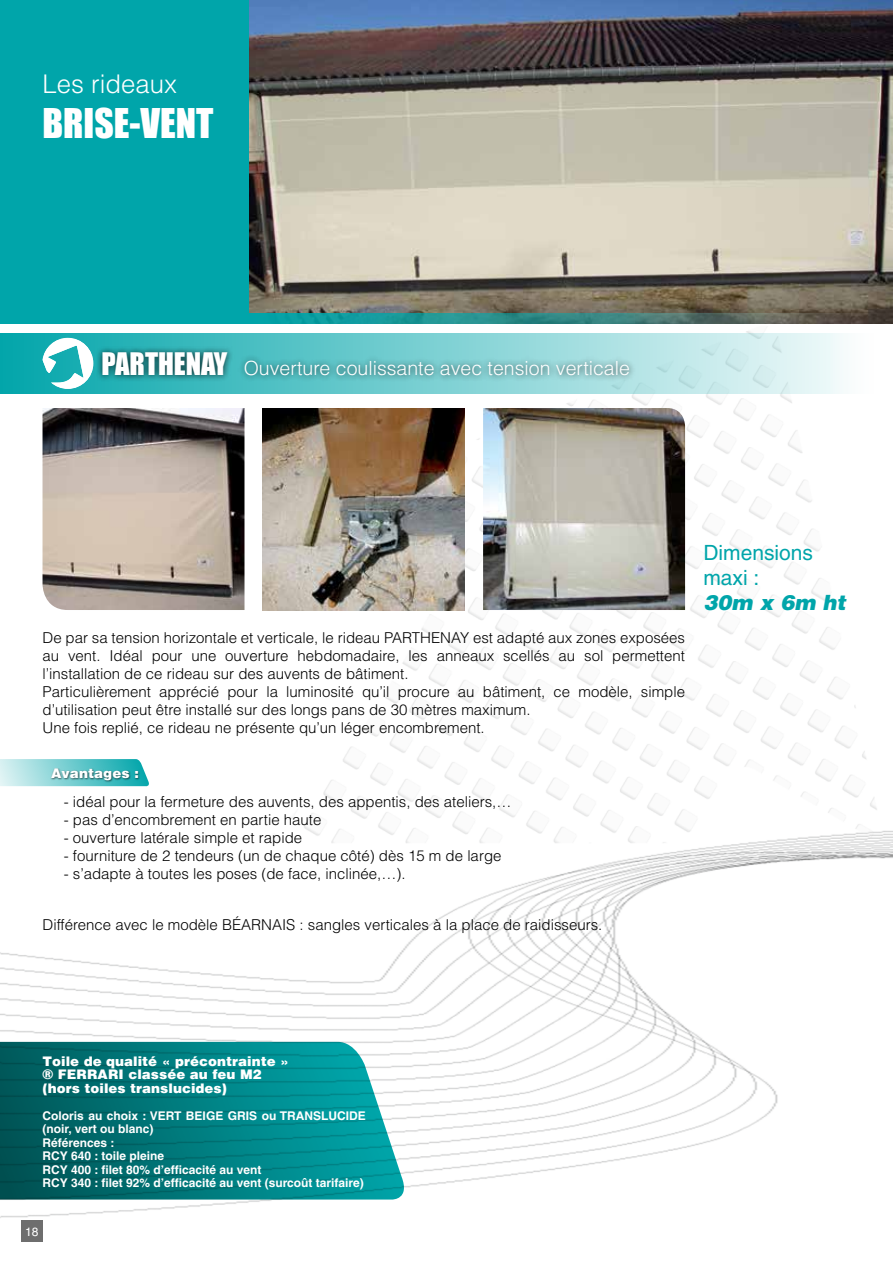
<style>
.page{position:relative;width:893px;height:1263px;background:#fff}
.page>*{position:absolute;margin:0;border:0;box-sizing:border-box;transform-origin:0 0}
.t1{font:37.65px "Impact";color:#fff}
.t2{font:300 25.8px "Helvetica";color:#fff}
.t3{font:21px/25.2px "Helvetica";color:#00a5aa}
.t4{font:italic 900 21px "Helvetica";color:#00a5aa}
.t5{font:300 19.5px "Helvetica";color:#fff}
.t6{font:300 15px/18px "Helvetica";color:#000}
.t7{font:900 13.65px "Helvetica";color:#fff}
.t8{font:900 13.5px/13.5px "Helvetica";color:#fff}
.t9{font:700 12px/13.5px "Helvetica";color:#fff}
.t10{font:12px "Helvetica";color:#fff}
.s1{font-family:"Impact";font-weight:400;font-size:28.5px}
</style>
<div class="page">
<img style="left:0;top:323px;width:893px;height:895px">
<div style="left:21px;top:1220px;width:22px;height:22px;background:#6e6e6e"></div>
<svg style="left:0;top:1042px;width:410px;height:157px;background:#108386"></svg>
<img style="left:248px;top:0;width:645px;height:313px">
<img style="left:43px;top:408px;width:201px;height:202px">
<img style="left:263px;top:408px;width:202px;height:202px">
<img style="left:483px;top:408px;width:202px;height:202px">
<div style="left:0;top:334px;width:893px;height:59px;background:linear-gradient(to right,#02a5aa,#fefefe)"></div>
<svg style="left:43px;top:338px;width:50px;height:51px"></svg>
<svg style="left:248px;top:313px;width:645px;height:10px;background:#357e7b"></svg>
<div style="left:0;top:0;width:248px;height:323px;background:#00a5aa"></div>
<div style="left:96px;top:346px;width:540px;height:36px;background:#000;opacity:.75"></div>
<svg style="left:0;top:759px;width:150px;height:27px;background:#8bd5d8"></svg>
<div style="left:51px;top:768px;width:90px;height:15px;background:#000;opacity:.66"></div>
<h2 class="t2" style="left:43px;top:68px;width:136px">Les rideaux</h2>
<h1 class="t1" style="left:43px;top:100px;width:173px">BRISE-VENT</h1>
<h3 class="t5" style="left:102px;top:356px;width:530px"><span class="s1">PARTHENAY</span> Ouverture coulissante avec tension verticale</h3>
<p class="t6" style="left:43px;top:628px;width:644px">De par sa tension horizontale et verticale, le rideau PARTHENAY est adapté aux zones exposées au vent. Idéal pour une ouverture hebdomadaire, les anneaux scellés au sol permettent l’installation de ce rideau sur des auvents de bâtiment.<br>Particulièrement apprécié pour la luminosité qu’il procure au bâtiment, ce modèle, simple d’utilisation peut être installé sur des longs pans de 30 mètres maximum.<br>Une fois replié, ce rideau ne présente qu’un léger encombrement.</p>
<p class="t7" style="left:51px;top:765px;width:89px">Avantages :</p>
<p class="t6" style="left:64px;top:792px;width:449px">- idéal pour la fermeture des auvents, des appentis, des ateliers,…</p>
<p class="t6" style="left:64px;top:810px;width:259px">- pas d’encombrement en partie haute</p>
<p class="t6" style="left:64px;top:828px;width:240px">- ouverture latérale simple et rapide</p>
<p class="t6" style="left:64px;top:846px;width:439px">- fourniture de 2 tendeurs (un de chaque côté) dès 15 m de large</p>
<p class="t6" style="left:64px;top:864px;width:343px">- s’adapte à toutes les poses (de face, inclinée,…).</p>
<p class="t6" style="left:43px;top:915px;width:561px">Différence avec le modèle BÉARNAIS : sangles verticales à la place de raidisseurs.</p>
<h3 class="t3" style="left:703px;top:540px;width:111px">Dimensions maxi :</h3>
<h3 class="t4" style="left:703px;top:589px;width:144px">30m x 6m ht</h3>
<p class="t8" style="left:43px;top:1054px;width:248px">Toile de qualité « précontrainte » ® FERRARI classée au feu M2 (hors toiles translucides)</p>
<p class="t9" style="left:43px;top:1108px;width:325px">Coloris au choix : VERT BEIGE GRIS ou TRANSLUCIDE (noir, vert ou blanc)<br>Références :<br>RCY 640 : toile pleine<br>RCY 400 : filet 80% d’efficacité au vent<br>RCY 340 : filet 92% d’efficacité au vent (surcoût tarifaire)</p>
<p class="t10" style="left:25px;top:1224px;width:15px">18</p>
</div>
